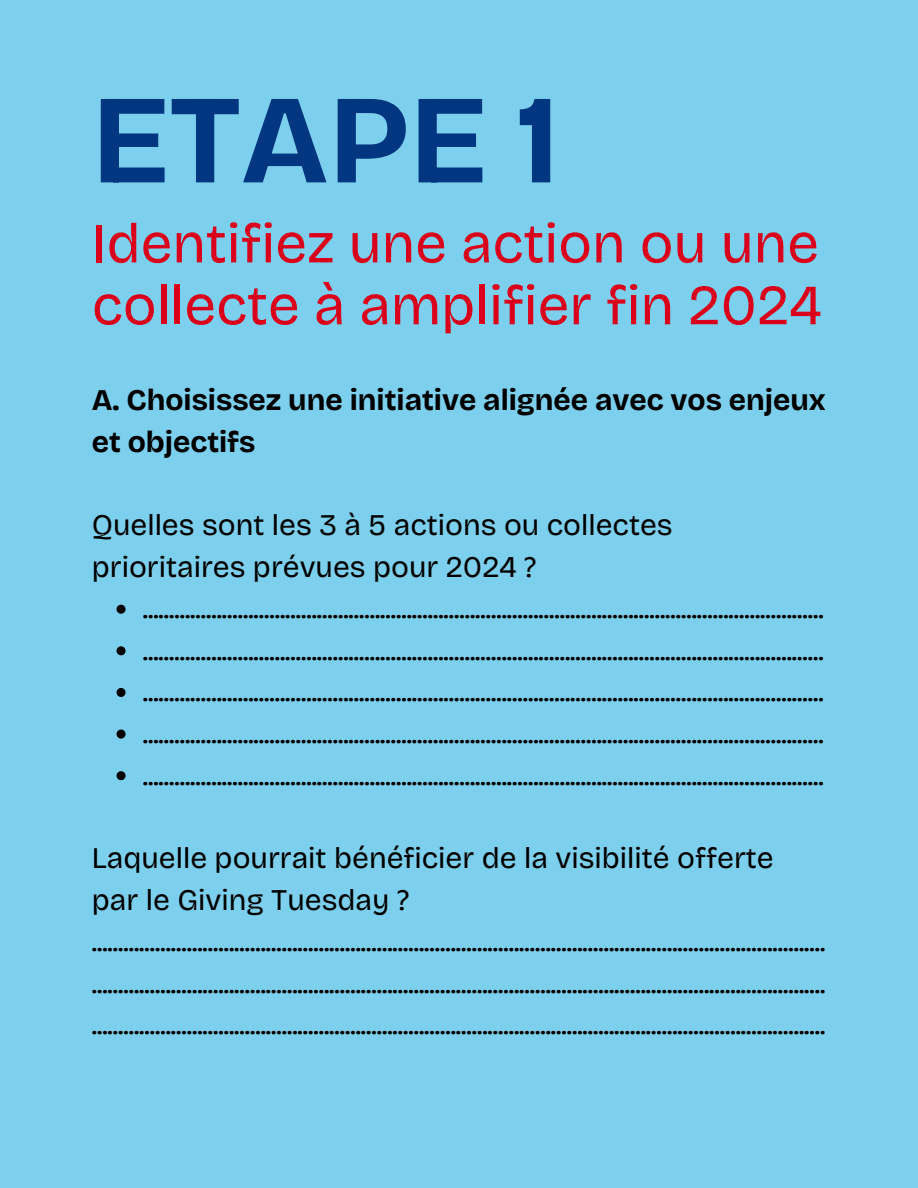
<style>
.page{position:relative;width:918px;height:1188px;background:#7dd0ed}
.page>*{position:absolute;margin:0;border:0;box-sizing:border-box;transform-origin:0 0}
.t1{font:700 126.45px "Bricolage Grotesque";color:#013781}
.t2{font:56.7px/61.8px "Bricolage Grotesque";color:#da001b}
.t3{font:30px/41.7px "Bricolage Grotesque";color:#000}
.t4{font:700 30px/41.7px "Bricolage Grotesque";color:#000}
</style>
<div class="page">
<svg style="left:117px;top:605px;width:9px;height:9px"></svg>
<svg style="left:117px;top:646px;width:9px;height:9px"></svg>
<svg style="left:117px;top:688px;width:9px;height:9px"></svg>
<svg style="left:117px;top:730px;width:9px;height:9px"></svg>
<svg style="left:117px;top:771px;width:9px;height:9px"></svg>
<h1 class="t1" style="left:92px;top:65px;width:469px">ETAPE 1</h1>
<h2 class="t2" style="left:92px;top:213px;width:732px">Identifiez une action ou une collecte à amplifier fin 2024</h2>
<h3 class="t4" style="left:92px;top:379px;width:736px">A. Choisissez une initiative alignée avec vos enjeux et objectifs</h3>
<p class="t3" style="left:92px;top:504px;width:582px">Quelles sont les 3 à 5 actions ou collectes prioritaires prévues pour 2024 ?</p>
<p class="t3" style="left:143px;top:587px;width:682px">.................................................................................................................................</p>
<p class="t3" style="left:143px;top:629px;width:682px">.................................................................................................................................</p>
<p class="t3" style="left:143px;top:671px;width:682px">.................................................................................................................................</p>
<p class="t3" style="left:143px;top:712px;width:682px">.................................................................................................................................</p>
<p class="t3" style="left:143px;top:754px;width:682px">.................................................................................................................................</p>
<p class="t3" style="left:92px;top:837px;width:683px">Laquelle pourrait bénéficier de la visibilité offerte par le Giving Tuesday ?</p>
<p class="t3" style="left:92px;top:920px;width:735px;text-align:justify">........................................................................................................................................... ........................................................................................................................................... ...........................................................................................................................................</p>
</div>
